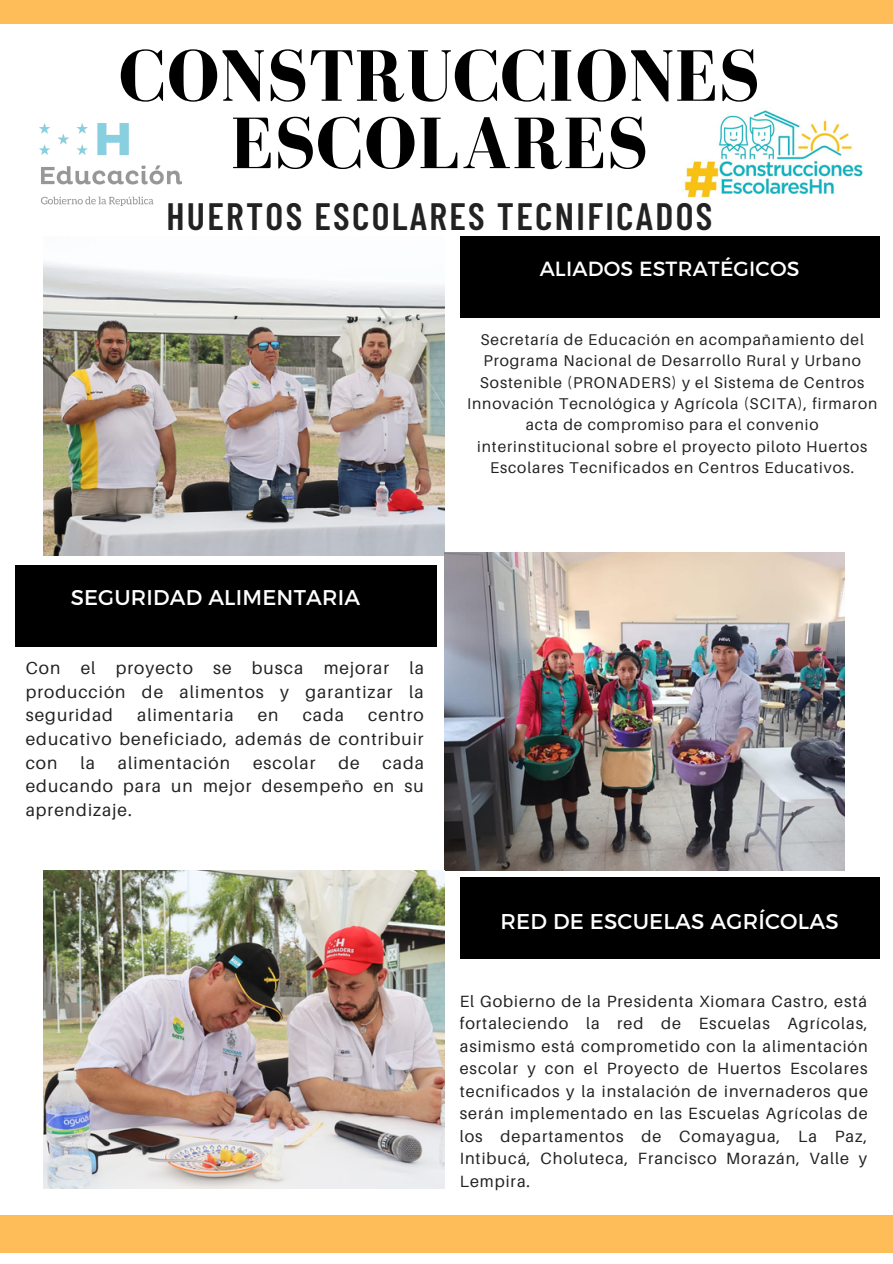
<style>
.page{position:relative;width:893px;height:1264px;background:#fff}
.page>*{position:absolute;margin:0;border:0;box-sizing:border-box;transform-origin:0 0}
.t1{font:700 74.85px/67.3px "Bodoni FLF";letter-spacing:.01em;color:#000;text-align:center}
.t2{font:600 38.1px "Barlow Condensed";letter-spacing:.06em;color:#222}
.t3{font:21.45px "Montserrat";letter-spacing:.01em;color:#fff}
.t4{font:21.3px "Montserrat";letter-spacing:.01em;color:#fff}
.t5{font:20.4px "Montserrat";letter-spacing:.01em;color:#fff}
.t6{font:17.4px/23.5px "Aileron";letter-spacing:.06em;color:#222;text-align:justify}
.t7{font:16.35px/22.5px "Aileron";letter-spacing:.06em;color:#222;text-align:justify}
.t8{font:15.6px/21.3px "Aileron";letter-spacing:.06em;color:#222;text-align:center}
</style>
<div class="page">
<div style="left:0;top:1215px;width:892px;height:37px;background:#ffbd59"></div>
<div style="left:0;top:0;width:892px;height:23px;background:#ffbd59"></div>
<img style="left:44px;top:262px;width:400px;height:293px">
<img style="left:444px;top:552px;width:400px;height:318px">
<img style="left:44px;top:870px;width:400px;height:318px">
<div style="left:459px;top:237px;width:420px;height:81px;background:#000"></div>
<img style="left:684px;top:110px;width:179px;height:88px">
<img style="left:39px;top:123px;width:143px;height:83px">
<div style="left:15px;top:565px;width:422px;height:81px;background:#000"></div>
<div style="left:459px;top:877px;width:420px;height:81px;background:#000"></div>
<h1 class="t1" style="left:119px;top:42px;width:642px">CONSTRUCCIONES<br>ESCOLARES</h1>
<h2 class="t2" style="left:166px;top:191px;width:547px">HUERTOS ESCOLARES TECNIFICADOS</h2>
<p class="t5" style="left:539px;top:255px;width:261px">ALIADOS ESTRATÉGICOS</p>
<p class="t8" style="left:467px;top:328px;width:412px">Secretaría de Educación en acompañamiento del Programa Nacional de Desarrollo Rural y Urbano Sostenible (PRONADERS) y el Sistema de Centros Innovación Tecnológica y Agrícola (SCITA), firmaron acta de compromiso para el convenio interinstitucional sobre el proyecto piloto Huertos Escolares Tecnificados en Centros Educativos.</p>
<h3 class="t4" style="left:71px;top:584px;width:291px">SEGURIDAD ALIMENTARIA</h3>
<p class="t6" style="left:26px;top:656px;width:400px">Con el proyecto se busca mejorar la producción de alimentos y garantizar la seguridad</p>
<p class="t6" style="left:137px;top:703px;width:98px">alimentaria</p>
<p class="t6" style="left:258px;top:703px;width:22px">en</p>
<p class="t6" style="left:302px;top:703px;width:43px">cada</p>
<p class="t6" style="left:26px;top:703px;width:399px;text-indent:342px">centro educativo beneficiado, además de contribuir con</p>
<p class="t6" style="left:26px;top:750px;width:400px;text-indent:357px">cada educando para un mejor desempeño en su aprendizaje.</p>
<p class="t6" style="left:80px;top:750px;width:16px">la</p>
<p class="t6" style="left:118px;top:750px;width:114px">alimentación</p>
<p class="t6" style="left:253px;top:750px;width:64px">escolar</p>
<p class="t6" style="left:338px;top:750px;width:23px">de</p>
<h3 class="t3" style="left:500px;top:907px;width:339px">RED DE ESCUELAS AGRÍCOLAS</h3>
<p class="t7" style="left:459px;top:989px;width:410px">El Gobierno de la Presidenta Xiomara Castro, está fortaleciendo la red de Escuelas Agrícolas, asimismo está comprometido con la alimentación escolar y con el Proyecto de Huertos Escolares tecnificados y la instalación de invernaderos que serán implementado en las Escuelas Agrícolas de los departamentos de Comayagua, La Paz, Intibucá, Choluteca, Francisco Morazán, Valle y Lempira.</p>
</div>
